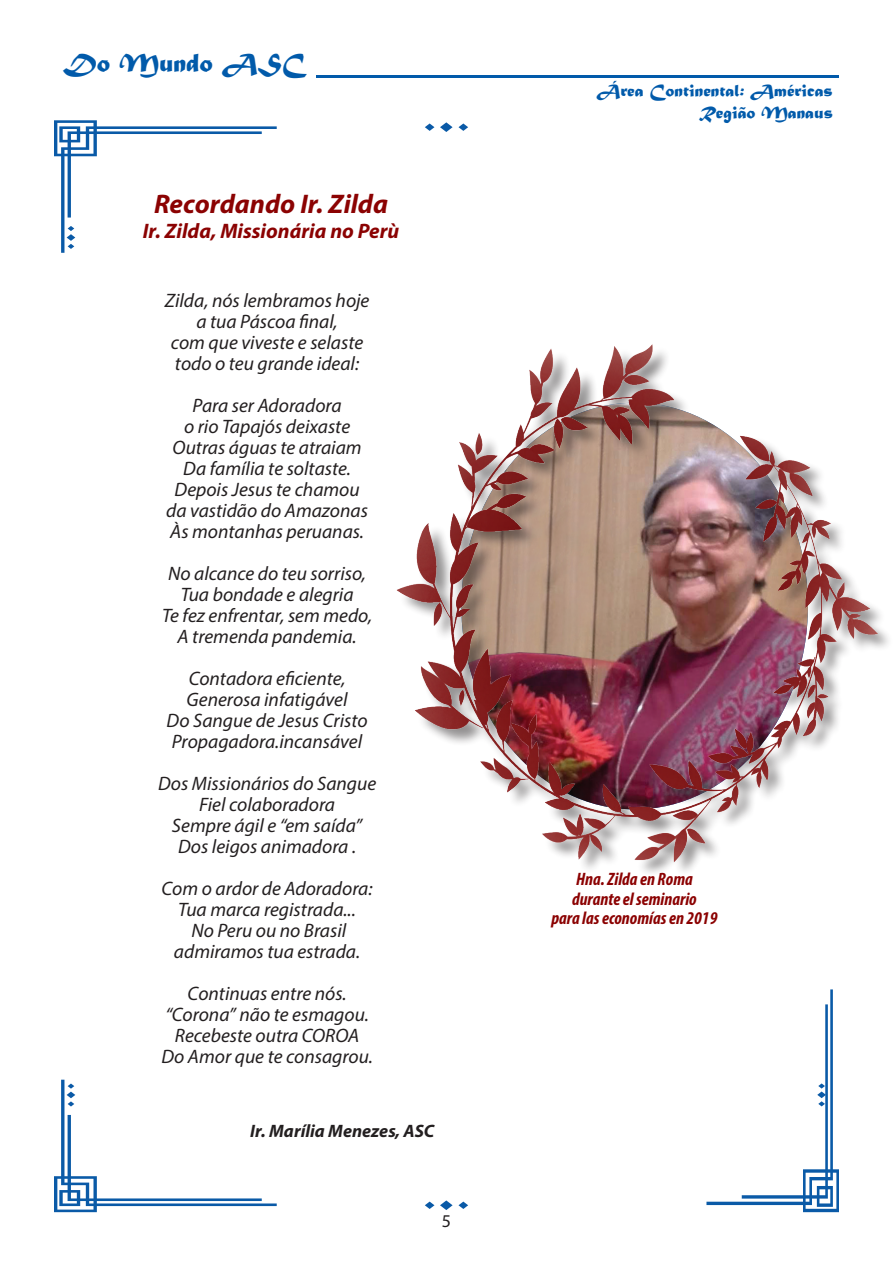
<style>
.page{position:relative;width:893px;height:1263px;background:#fff}
.page>*{position:absolute;margin:0;border:0;box-sizing:border-box;transform-origin:0 0}
.t1{font:italic 700 27px "Myriad Pro";color:#8b0202}
.t2{font:27px "Matura MT Script Capitals";color:#015aaa}
.t3{font:italic 700 21px "Myriad Pro";color:#8b0202}
.t4{font:italic 19.5px/21px "Myriad Pro";color:#231f20;text-align:center}
.t5{font:italic 700 condensed 18px/19.5px "Myriad Pro";color:#8b0202;text-align:center}
.t6{font:18px/21.6px "Matura MT Script Capitals";color:#015aaa;text-align:right}
.t7{font:italic 700 18px "Myriad Pro";color:#231f20}
.t8{font:18px "Myriad Pro";color:#231f20}
</style>
<div class="page">
<svg style="left:706px;top:989px;width:133px;height:223px"></svg>
<svg style="left:54px;top:1080px;width:414px;height:133px"></svg>
<svg style="left:440px;top:122px;width:28px;height:10px"></svg>
<svg style="left:425px;top:123px;width:9px;height:8px"></svg>
<svg style="left:54px;top:120px;width:223px;height:133px"></svg>
<img style="left:396px;top:344px;width:493px;height:529px">
<hr style="left:316px;top:75px;width:523px;height:3px;background:#015aaa">
<h1 class="t2" style="left:63px;top:46px;width:244px">Do Mundo ASC</h1>
<h1 class="t1" style="left:154px;top:186px;width:235px">Recordando Ir. Zilda</h1>
<p class="t3" style="left:143px;top:217px;width:258px">Ir. Zilda, Missionária no Perù</p>
<p class="t4" style="left:165px;top:290px;width:206px">Zilda, nós lembramos hoje a tua Páscoa final,<br>com que viveste e selaste todo o teu grande ideal:</p>
<p class="t4" style="left:166px;top:395px;width:203px">Para ser Adoradora<br>o rio Tapajós deixaste<br>Outras águas te atraiam<br>Da família te soltaste.<br>Depois Jesus te chamou da vastidão do Amazonas<br>Às montanhas peruanas.</p>
<p class="t4" style="left:162px;top:563px;width:212px">No alcance do teu sorriso,<br>Tua bondade e alegria<br>Te fez enfrentar, sem medo,<br>A tremenda pandemia.</p>
<p class="t4" style="left:167px;top:668px;width:203px">Contadora eficiente,<br>Generosa infatigável<br>Do Sangue de Jesus Cristo<br>Propagadora.incansável</p>
<p class="t4" style="left:158px;top:773px;width:220px">Dos Missionários do Sangue<br>Fiel colaboradora<br>Sempre ágil e “em saída”<br>Dos leigos animadora .</p>
<p class="t4" style="left:162px;top:878px;width:212px">Com o ardor de Adoradora:<br>Tua marca registrada...<br>No Peru ou no Brasil admiramos tua estrada.</p>
<p class="t4" style="left:161px;top:983px;width:213px">Continuas entre nós. “Corona” não te esmagou.<br>Recebeste outra COROA<br>Do Amor que te consagrou.</p>
<p class="t7" style="left:250px;top:1119px;width:185px">Ir. Marília Menezes, ASC</p>
<p class="t8" style="left:442px;top:1209px;width:11px">5</p>
<p class="t6" style="left:597px;top:81px;width:238px">Área Continental: Américas<br>Região Manaus</p>
<p class="t5" style="left:551px;top:869px;width:168px">Hna. Zilda en Roma durante el seminario<br>para las economías en 2019</p>
</div>
